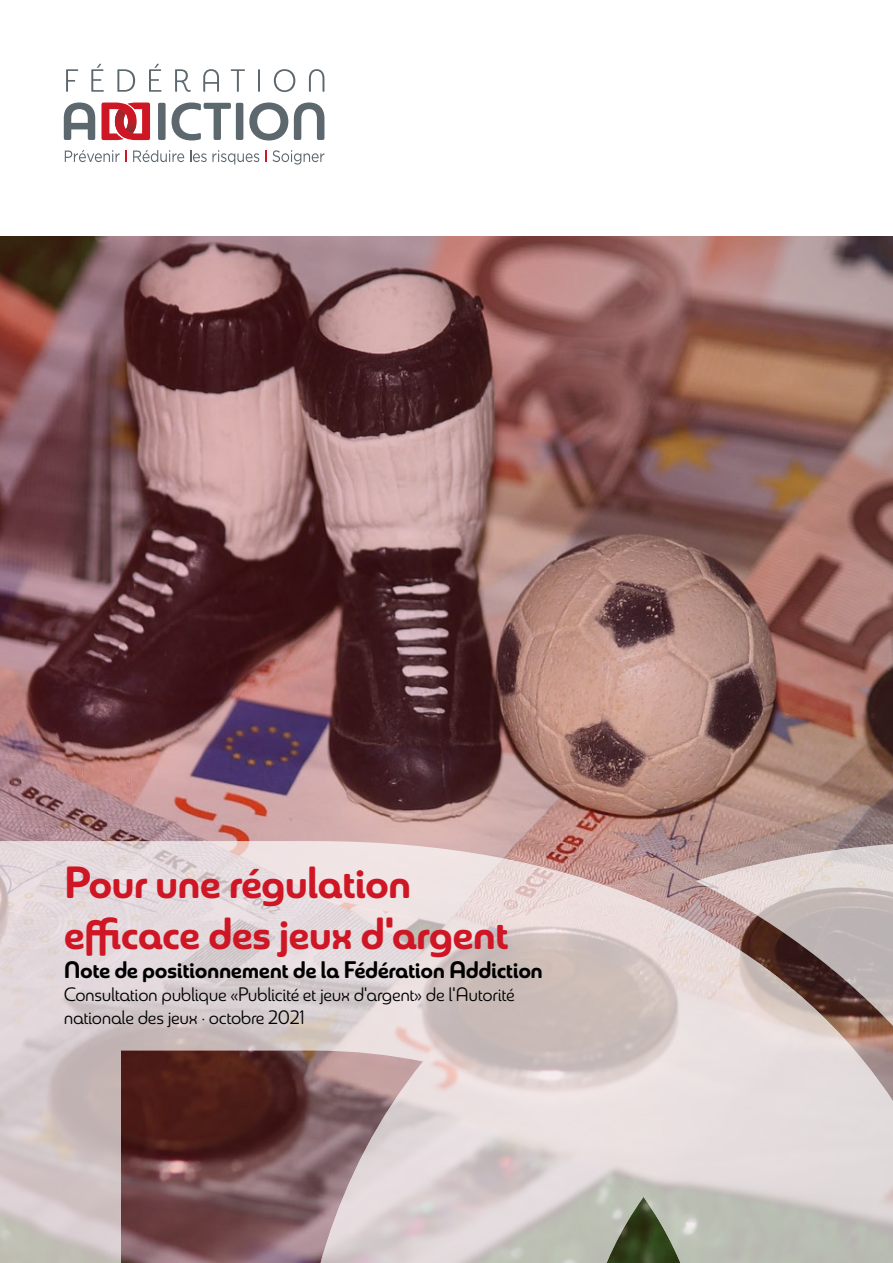
<style>
.page{position:relative;width:893px;height:1263px;background:#fff}
.page>*{position:absolute;margin:0;border:0;box-sizing:border-box;transform-origin:0 0}
.t1{font:45px/51px "Sangli Nor Bol";letter-spacing:-.02em;color:#ce1625}
.t2{font:24px "Sangli Nor Bol";letter-spacing:-.02em;color:#000}
.t3{font:19.5px/23.4px "Sangli Nor Reg";letter-spacing:-.02em;color:#000}
</style>
<div class="page">
<img style="left:0;top:236px;width:893px;height:605px">
<svg style="left:66px;top:69px;width:12px;height:23px"></svg>
<svg style="left:91px;top:64px;width:13px;height:28px"></svg>
<svg style="left:117px;top:69px;width:18px;height:23px"></svg>
<svg style="left:149px;top:64px;width:12px;height:28px"></svg>
<svg style="left:175px;top:69px;width:16px;height:23px"></svg>
<svg style="left:203px;top:69px;width:16px;height:23px"></svg>
<svg style="left:231px;top:69px;width:14px;height:23px"></svg>
<hr style="left:258px;top:69px;width:2px;height:23px;background:#5d686e">
<svg style="left:274px;top:69px;width:21px;height:23px"></svg>
<svg style="left:309px;top:69px;width:15px;height:23px"></svg>
<svg style="left:65px;top:150px;width:61px;height:12px"></svg>
<svg style="left:133px;top:150px;width:51px;height:12px"></svg>
<svg style="left:190px;top:150px;width:69px;height:15px"></svg>
<svg style="left:265px;top:151px;width:2px;height:11px"></svg>
<svg style="left:273px;top:150px;width:51px;height:15px"></svg>
<svg style="left:64px;top:102px;width:31px;height:38px"></svg>
<div style="left:158px;top:103px;width:8px;height:37px;background:#5d686e;border-radius:2px"></div>
<svg style="left:172px;top:102px;width:59px;height:38px"></svg>
<div style="left:236px;top:103px;width:7px;height:37px;background:#5d686e;border-radius:2px"></div>
<svg style="left:249px;top:102px;width:39px;height:38px"></svg>
<svg style="left:294px;top:102px;width:30px;height:38px"></svg>
<svg style="left:101px;top:103px;width:49px;height:37px"></svg>
<svg style="left:0;top:841px;width:893px;height:422px;background:#c1adae"></svg>
<svg style="left:296px;top:1061px;width:127px;height:202px;background:#b5a0a3"></svg>
<svg style="left:423px;top:900px;width:470px;height:363px;background:#d2c6c4"></svg>
<svg style="left:423px;top:1200px;width:278px;height:63px;background:#b3b4aa"></svg>
<h1 class="t1" style="left:64px;top:858px;width:446px">Pour une régulation efficace des jeux d'argent</h1>
<p class="t2" style="left:64px;top:955px;width:481px">Note de positionnement de la Fédération Addiction</p>
<p class="t3" style="left:64px;top:983px;width:452px">Consultation publique « Publicité et jeux d'argent » de l'Autorité nationale des jeux · octobre 2021</p>
</div>
